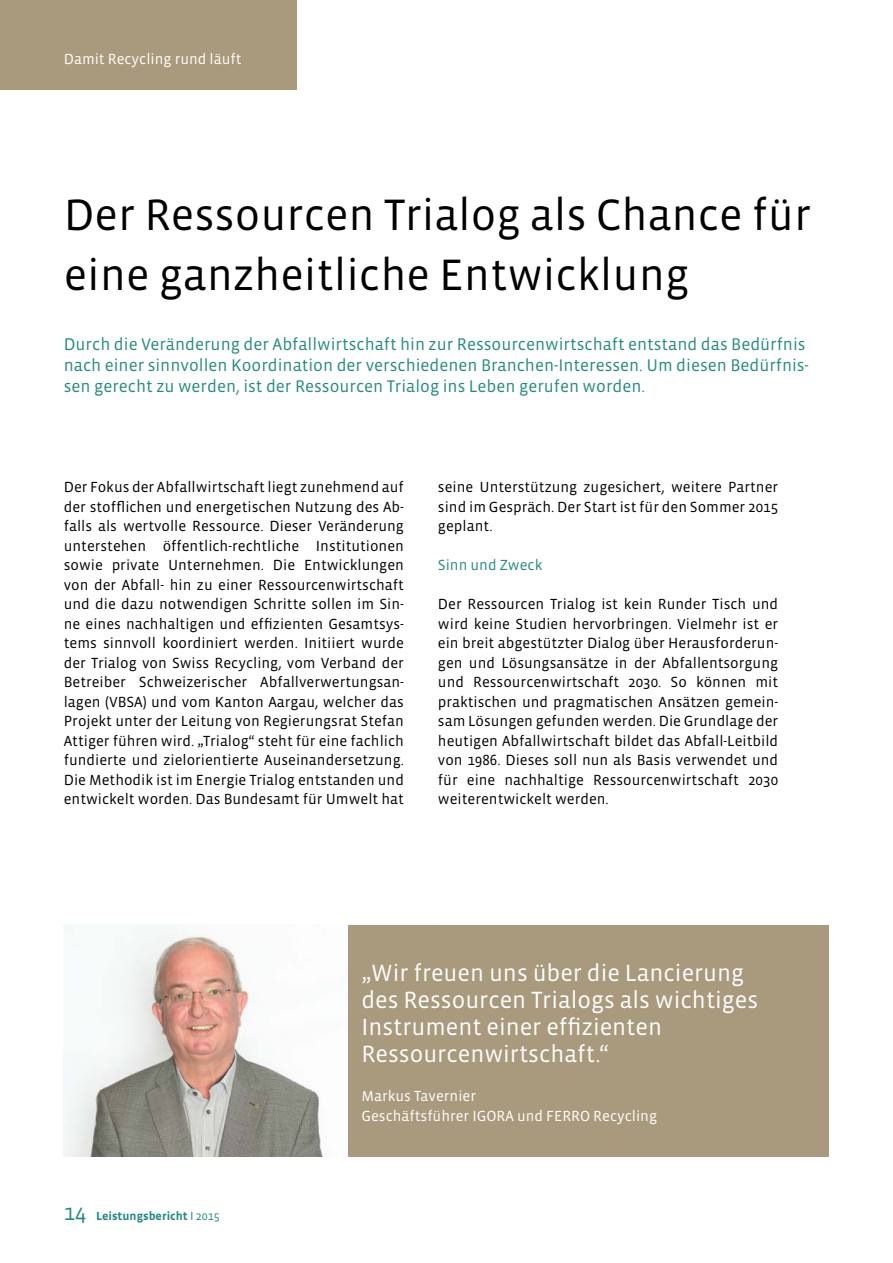
<style>
.page{position:relative;width:893px;height:1263px;background:#fff}
.page>*{position:absolute;margin:0;border:0;box-sizing:border-box;transform-origin:0 0}
.t1{font:45px/60px "Vista Sans OT";color:#000}
.t2{font:24px "Vista Sans OT";color:#fff}
.t3{font:17.25px/21px "Vista Sans OT";color:#238b7e}
.t4{font:15px/19.5px "Vista Sans OT";color:#000;text-align:justify}
.t5{font:15px "Vista Sans OT";color:#fff}
.t6{font:15px "Vista Sans OT";color:#238b7e}
.t7{font:700 12px "Vista Sans OT";color:#238b7e}
.s1{font-weight:400;font-size:22.5px}
.s2{font-family:"Myriad Pro";font-weight:400}
.s3{font-weight:400}
</style>
<div class="page">
<div style="left:0;top:0;width:296px;height:89px;background:#a99a7d"></div>
<img style="left:64px;top:925px;width:285px;height:232px">
<div style="left:349px;top:925px;width:480px;height:232px;background:#a99a7d"></div>
<p class="t5" style="left:64px;top:51px;width:179px">Damit Recycling rund läuft</p>
<p class="t1" style="left:64px;top:185px;width:749px">Der Ressourcen Trialog als Chance für eine ganzheitliche Entwicklung</p>
<p class="t3" style="left:64px;top:334px;width:747px">Durch die Veränderung der Abfallwirtschaft hin zur Ressourcenwirtschaft entstand das Bedürfnis nach einer sinnvollen Koordination der verschiedenen Branchen-Interessen. Um diesen Bedürfnis&shy;sen gerecht zu werden, ist der Ressourcen Trialog ins Leben gerufen worden.</p>
<p class="t4" style="left:64px;top:478px;width:342px">Der Fokus der Abfallwirtschaft liegt zunehmend auf der stofflichen und energetischen Nutzung des Ab&shy;falls als wertvolle Ressource. Dieser Veränderung unterstehen öffentlich-rechtliche Institutionen sowie private Unternehmen. Die Entwicklungen von der Abfall- hin zu einer Ressourcenwirtschaft und die dazu notwendigen Schritte sollen im Sin&shy;ne eines nachhaltigen und effizienten Gesamtsys&shy;tems sinnvoll koordiniert werden. Initiiert wurde der Trialog von Swiss Recycling, vom Verband der Betreiber Schweizerischer Abfallverwertungsan&shy;lagen (VBSA) und vom Kanton Aargau, welcher das Projekt unter der Leitung von Regierungsrat Stefan Attiger führen wird. „Trialog“ steht für eine fachlich fundierte und zielorientierte Auseinandersetzung.<br>Die Methodik ist im Energie Trialog entstanden und entwickelt worden. Das Bundesamt für Umwelt hat</p>
<p class="t4" style="left:438px;top:478px;width:342px">seine Unterstützung zugesichert, weitere Partner sind im Gespräch. Der Start ist für den Sommer 2015 geplant.</p>
<p class="t6" style="left:438px;top:557px;width:106px">Sinn und Zweck</p>
<p class="t4" style="left:438px;top:595px;width:342px">Der Ressourcen Trialog ist kein Runder Tisch und wird keine Studien hervorbringen. Vielmehr ist er ein breit abgestützter Dialog über Herausforderun&shy;gen und Lösungsansätze in der Abfallentsorgung und Ressourcenwirtschaft 2030. So können mit praktischen und pragmatischen Ansätzen gemein&shy;sam Lösungen gefunden werden. Die Grundlage der heutigen Abfallwirtschaft bildet das Abfall-Leitbild von 1986. Dieses soll nun als Basis verwendet und für eine nachhaltige Ressourcenwirtschaft 2030 weiterentwickelt werden.</p>
<p class="t7" style="left:64px;top:1210px;width:158px"><span class="s1">14</span> Leistungsbericht <span class="s2">І</span> <span class="s3">2015</span></p>
<p class="t2" style="left:361px;top:961px;width:384px">„Wir freuen uns über die Lancierung</p>
<p class="t2" style="left:361px;top:988px;width:398px">des Ressourcen Trialogs als wichtiges</p>
<p class="t2" style="left:361px;top:1015px;width:302px">Instrument einer effizienten</p>
<p class="t2" style="left:361px;top:1042px;width:249px">Ressourcenwirtschaft.“</p>
<p class="t5" style="left:361px;top:1089px;width:116px">Markus Tavernier</p>
<p class="t5" style="left:361px;top:1108px;width:297px">Geschäftsführer IGORA und FERRO Recycling</p>
</div>
